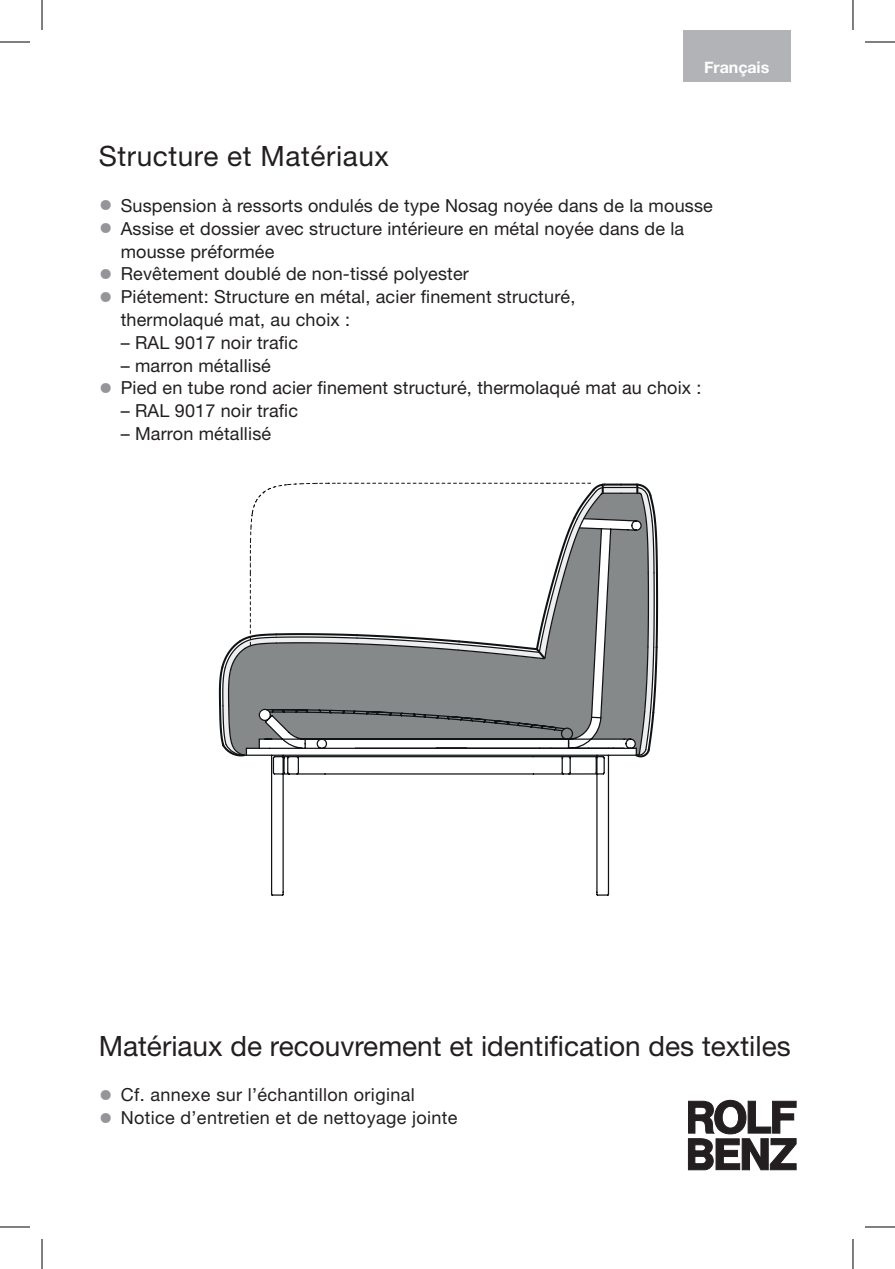
<style>
.page{position:relative;width:895px;height:1269px;background:#fff}
.page>*{position:absolute;margin:0;border:0;box-sizing:border-box;transform-origin:0 0}
.t1{font:28px "Helvetica Neue";color:#231f20}
.t2{font:28px "Helvetica Neue";letter-spacing:.02em;color:#231f20}
.t3{font:18px/22.8px "Helvetica Neue";letter-spacing:.01em;color:#231f20}
.t4{font:700 16px "Helvetica Neue";letter-spacing:-.005em;color:#fff}
.s1{font-size:28px;color:#939598}
</style>
<div class="page">
<svg style="left:688px;top:1100px;width:108px;height:70px"></svg>
<div style="left:683px;top:31px;width:107px;height:51px;background:#b2b3b7"></div>
<svg style="left:219px;top:483px;width:439px;height:413px"></svg>
<hr style="left:0;top:42px;width:30px;height:1px;background:#000">
<hr style="left:865px;top:42px;width:30px;height:1px;background:#000">
<hr style="left:0;top:1227px;width:30px;height:1px;background:#000">
<hr style="left:865px;top:1227px;width:30px;height:1px;background:#000">
<hr style="left:42px;top:0;width:1px;height:30px;background:#000">
<hr style="left:42px;top:1239px;width:1px;height:30px;background:#000">
<hr style="left:852px;top:0;width:1px;height:30px;background:#000">
<hr style="left:852px;top:1239px;width:1px;height:30px;background:#000">
<p class="t4" style="left:704px;top:55px;width:67px">Français</p>
<h1 class="t2" style="left:99px;top:140px;width:292px">Structure et Matériaux</h1>
<p class="t3" style="left:99px;top:194px;width:616px"><span class="s1">•</span> Suspension à ressorts ondulés de type Nosag noyée dans de la mousse</p>
<p class="t3" style="left:121px;top:217px;width:565px;text-indent:-22px"><span class="s1">•</span> Assise et dossier avec structure intérieure en métal noyée dans de la mousse préformée</p>
<p class="t3" style="left:99px;top:262px;width:372px"><span class="s1">•</span> Revêtement doublé de non-tissé polyester</p>
<p class="t3" style="left:121px;top:285px;width:456px;text-indent:-22px"><span class="s1">•</span> Piétement: Structure en métal, acier finement structuré, thermolaqué mat, au choix :</p>
<p class="t3" style="left:121px;top:331px;width:179px">– RAL 9017 noir trafic</p>
<p class="t3" style="left:121px;top:354px;width:152px">– marron métallisé</p>
<p class="t3" style="left:99px;top:376px;width:604px"><span class="s1">•</span> Pied en tube rond acier finement structuré, thermolaqué mat au choix :</p>
<p class="t3" style="left:121px;top:399px;width:179px">– RAL 9017 noir trafic</p>
<p class="t3" style="left:121px;top:422px;width:152px">– Marron métallisé</p>
<h1 class="t1" style="left:99px;top:1029px;width:693px">Matériaux de recouvrement et identification des textiles</h1>
<p class="t3" style="left:99px;top:1083px;width:317px"><span class="s1">•</span> Cf. annexe sur l’échantillon original</p>
<p class="t3" style="left:99px;top:1106px;width:360px"><span class="s1">•</span> Notice d’entretien et de nettoyage jointe</p>
</div>
